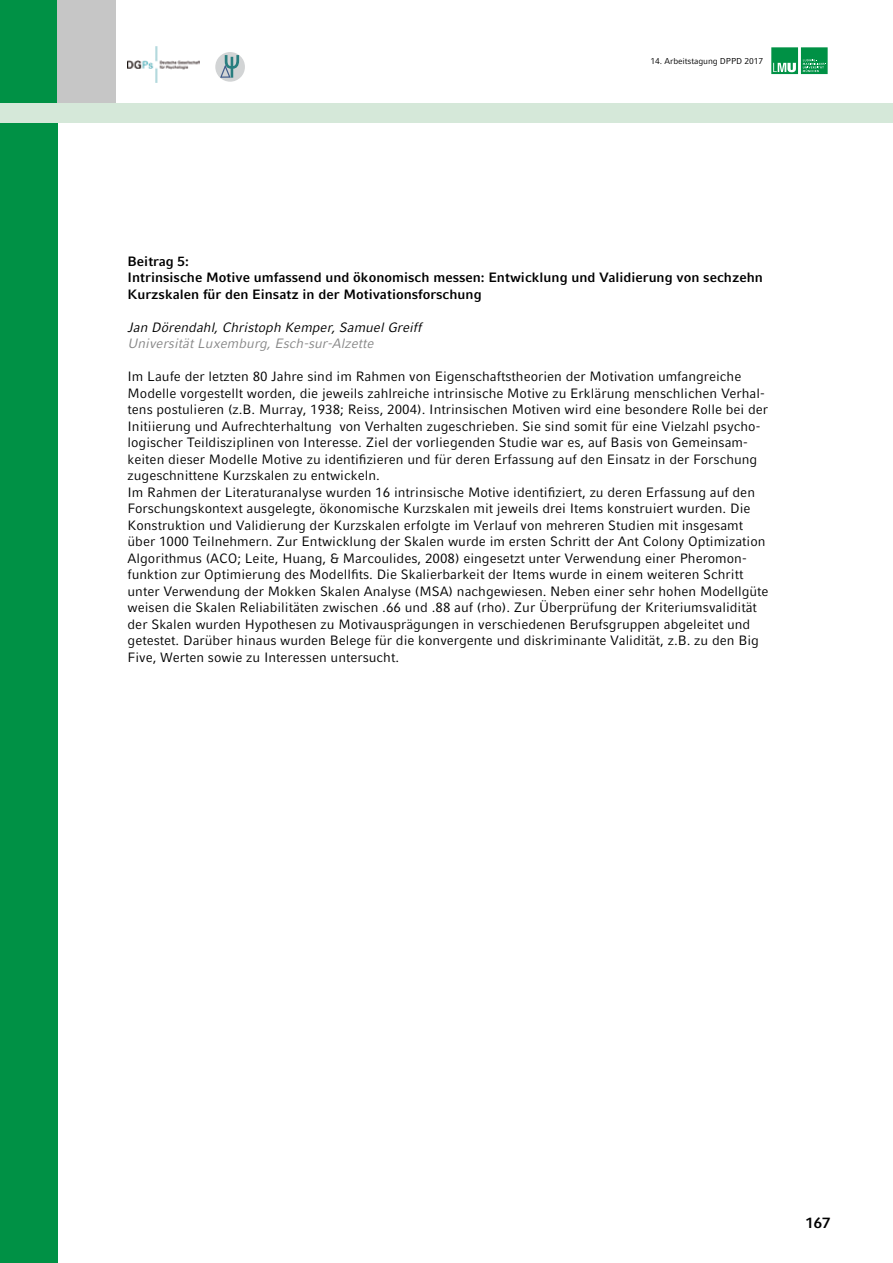
<style>
.page{position:relative;width:893px;height:1263px;background:#fff}
.page>*{position:absolute;margin:0;border:0;box-sizing:border-box;transform-origin:0 0}
.t1{font:700 15px "LMU Compatil Fact";color:#000}
.t2{font:13.5px/16.5px "LMU Compatil Fact";color:#000}
.t3{font:700 13.5px/16.5px "LMU Compatil Fact";color:#000}
.t4{font:italic 13.5px "LMU Compatil Fact";color:#000}
.t5{font:italic 13.5px "LMU Compatil Fact";color:#878787}
.t6{font:8.55px "LMU Compatil Fact";letter-spacing:-.01em;color:#000}
</style>
<div class="page">
<div style="left:0;top:0;width:57px;height:1263px;background:#009145"></div>
<div style="left:57px;top:0;width:59px;height:113px;background:#c6c6c6"></div>
<div style="left:1px;top:104px;width:892px;height:19px;background:#d5e8d9"></div>
<svg style="left:771px;top:47px;width:57px;height:27px;background:#32a669"></svg>
<div style="left:215px;top:52px;width:30px;height:30px;background:#d2d4d5;border-radius:50%"></div>
<svg style="left:219px;top:55px;width:20px;height:24px"></svg>
<img style="left:128px;top:47px;width:72px;height:36px">
<p class="t6" style="left:651px;top:56px;width:114px">14. Arbeitstagung DPPD 2017</p>
<p class="t3" style="left:128px;top:253px;width:637px">Beitrag 5:<br>Intrinsische Motive umfassend und ökonomisch messen: Entwicklung und Validierung von sechzehn<br>Kurzskalen für den Einsatz in der Motivationsforschung</p>
<p class="t4" style="left:128px;top:319px;width:295px">Jan Dörendahl, Christoph Kemper, Samuel Greiff</p>
<p class="t5" style="left:128px;top:336px;width:247px">Universität Luxemburg, Esch-sur-Alzette</p>
<p class="t2" style="left:128px;top:368px;width:643px">Im Laufe der letzten 80 Jahre sind im Rahmen von Eigenschaftstheorien der Motivation umfangreiche Modelle vorgestellt worden, die jeweils zahlreiche intrinsische Motive zu Erklärung menschlichen Verhal&shy;tens postulieren (z.B. Murray, 1938; Reiss, 2004). Intrinsischen Motiven wird eine besondere Rolle bei der Initiierung und Aufrechterhaltung von Verhalten zugeschrieben. Sie sind somit für eine Vielzahl psycho&shy;logischer Teildisziplinen von Interesse. Ziel der vorliegenden Studie war es, auf Basis von Gemeinsam&shy;keiten dieser Modelle Motive zu identifizieren und für deren Erfassung auf den Einsatz in der Forschung zugeschnittene Kurzskalen zu entwickeln.<br>Im Rahmen der Literaturanalyse wurden 16 intrinsische Motive identifiziert, zu deren Erfassung auf den Forschungskontext ausgelegte, ökonomische Kurzskalen mit jeweils drei Items konstruiert wurden. Die Konstruktion und Validierung der Kurzskalen erfolgte im Verlauf von mehreren Studien mit insgesamt über 1000 Teilnehmern. Zur Entwicklung der Skalen wurde im ersten Schritt der Ant Colony Optimization Algorithmus (ACO; Leite, Huang, &amp; Marcoulides, 2008) eingesetzt unter Verwendung einer Pheromon&shy;funktion zur Optimierung des Modellfits. Die Skalierbarkeit der Items wurde in einem weiteren Schritt unter Verwendung der Mokken Skalen Analyse (MSA) nachgewiesen. Neben einer sehr hohen Modellgüte weisen die Skalen Reliabilitäten zwischen .66 und .88 auf (rho). Zur Überprüfung der Kriteriumsvalidität der Skalen wurden Hypothesen zu Motivausprägungen in verschiedenen Berufsgruppen abgeleitet und getestet. Darüber hinaus wurden Belege für die konvergente und diskriminante Validität, z.B. zu den Big Five, Werten sowie zu Interessen untersucht.</p>
<p class="t1" style="left:806px;top:1214px;width:27px">167</p>
</div>
